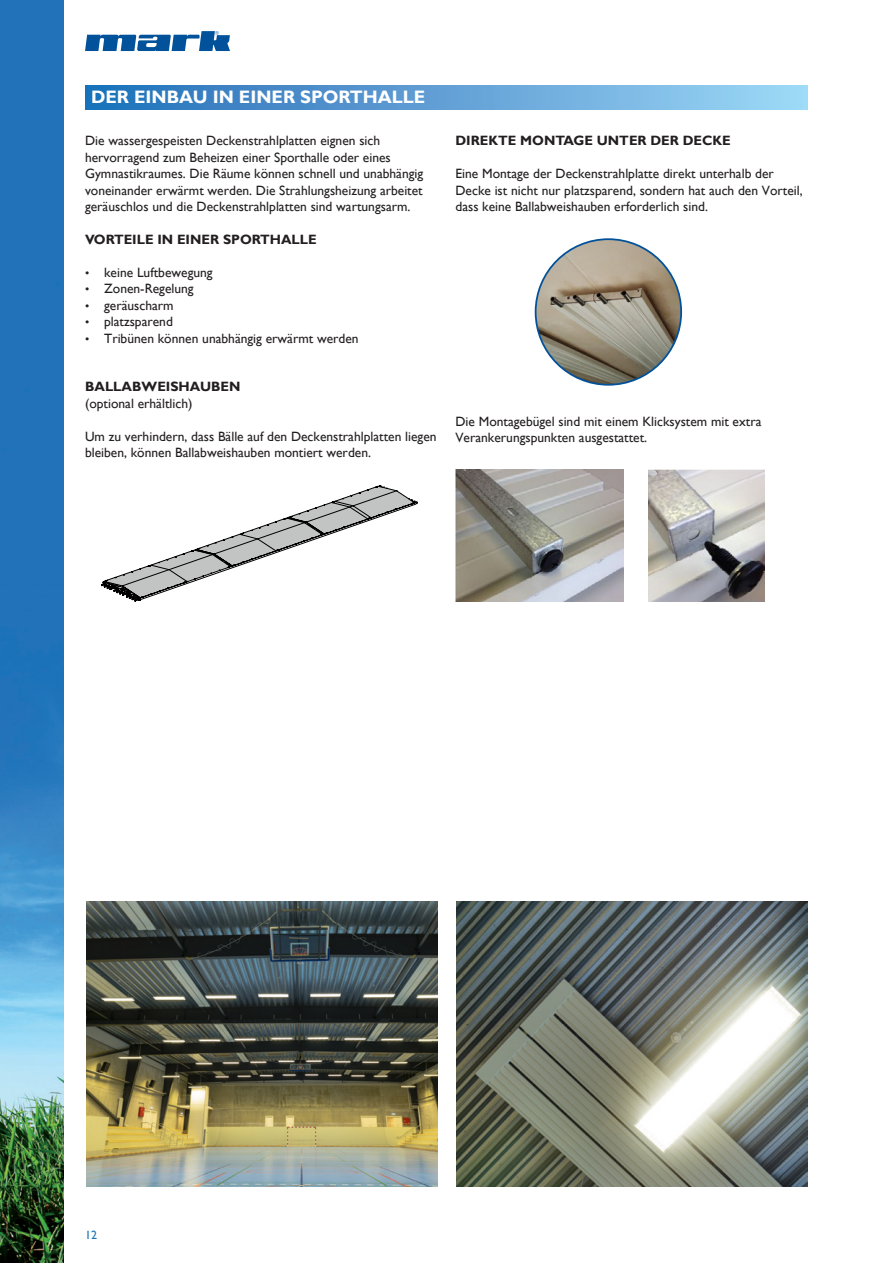
<style>
.page{position:relative;width:893px;height:1263px;background:#fff}
.page>*{position:absolute;margin:0;border:0;box-sizing:border-box;transform-origin:0 0}
.t1{font:700 18px "Gill Sans";color:#fff}
.Platte_tekst{font:13.5px/16.5px "Gill Sans";color:#231f20}
.t2{font:700 13.5px "Gill Sans";color:#231f20}
.t3{font:12px "Gill Sans";color:#1672ba}
.s1{font-size:12px}
</style>
<div class="page">
<img style="left:0;top:0;width:64px;height:1263px">
<svg style="left:85px;top:31px;width:145px;height:20px"></svg>
<img style="left:456px;top:901px;width:351px;height:285px">
<img style="left:87px;top:901px;width:350px;height:285px">
<div style="left:85px;top:85px;width:723px;height:24px;background:linear-gradient(to right,#216db8,#a0d6f6)"></div>
<svg style="left:101px;top:485px;width:317px;height:116px"></svg>
<img style="left:536px;top:239px;width:145px;height:146px;border-radius:73px">
<img style="left:648px;top:469px;width:117px;height:132px">
<img style="left:455px;top:469px;width:168px;height:132px">
<p class="t1" style="left:91px;top:87px;width:336px">DER EINBAU IN EINER SPORTHALLE</p>
<p class="Platte_tekst" style="left:85px;top:133px;width:340px">Die wassergespeisten Deckenstrahlplatten eignen sich hervorragend zum Beheizen einer Sporthalle oder eines Gymnastikraumes. Die Räume können schnell und unabhängig voneinander erwärmt werden. Die Strahlungsheizung arbeitet geräuschlos und die Deckenstrahlplatten sind wartungsarm.</p>
<p class="t2" style="left:85px;top:231px;width:233px">VORTEILE IN EINER SPORTHALLE</p>
<p class="Platte_tekst" style="left:85px;top:264px;width:129px"><span class="s1">•</span> keine Luftbewegung</p>
<p class="Platte_tekst" style="left:85px;top:281px;width:110px"><span class="s1">•</span> Zonen-Regelung</p>
<p class="Platte_tekst" style="left:85px;top:297px;width:90px"><span class="s1">•</span> geräuscharm</p>
<p class="Platte_tekst" style="left:85px;top:314px;width:89px"><span class="s1">•</span> platzsparend</p>
<p class="Platte_tekst" style="left:85px;top:330px;width:275px"><span class="s1">•</span> Tribünen können unabhängig erwärmt werden</p>
<p class="t2" style="left:85px;top:379px;width:157px">BALLABWEISHAUBEN</p>
<p class="Platte_tekst" style="left:85px;top:395px;width:109px">(optional erhältlich)</p>
<p class="Platte_tekst" style="left:85px;top:428px;width:353px">Um zu verhindern, dass Bälle auf den Deckenstrahlplatten liegen bleiben, können Ballabweishauben montiert werden.</p>
<p class="t2" style="left:455px;top:133px;width:277px">DIREKTE MONTAGE UNTER DER DECKE</p>
<p class="Platte_tekst" style="left:455px;top:166px;width:349px">Eine Montage der Deckenstrahlplatte direkt unterhalb der<br>Decke ist nicht nur platzsparend, sondern hat auch den Vorteil, dass keine Ballabweishauben erforderlich sind.</p>
<p class="Platte_tekst" style="left:455px;top:413px;width:307px">Die Montagebügel sind mit einem Klicksystem mit extra<br>Verankerungspunkten ausgestattet.</p>
<p class="t3" style="left:85px;top:1228px;width:13px">12</p>
</div>
